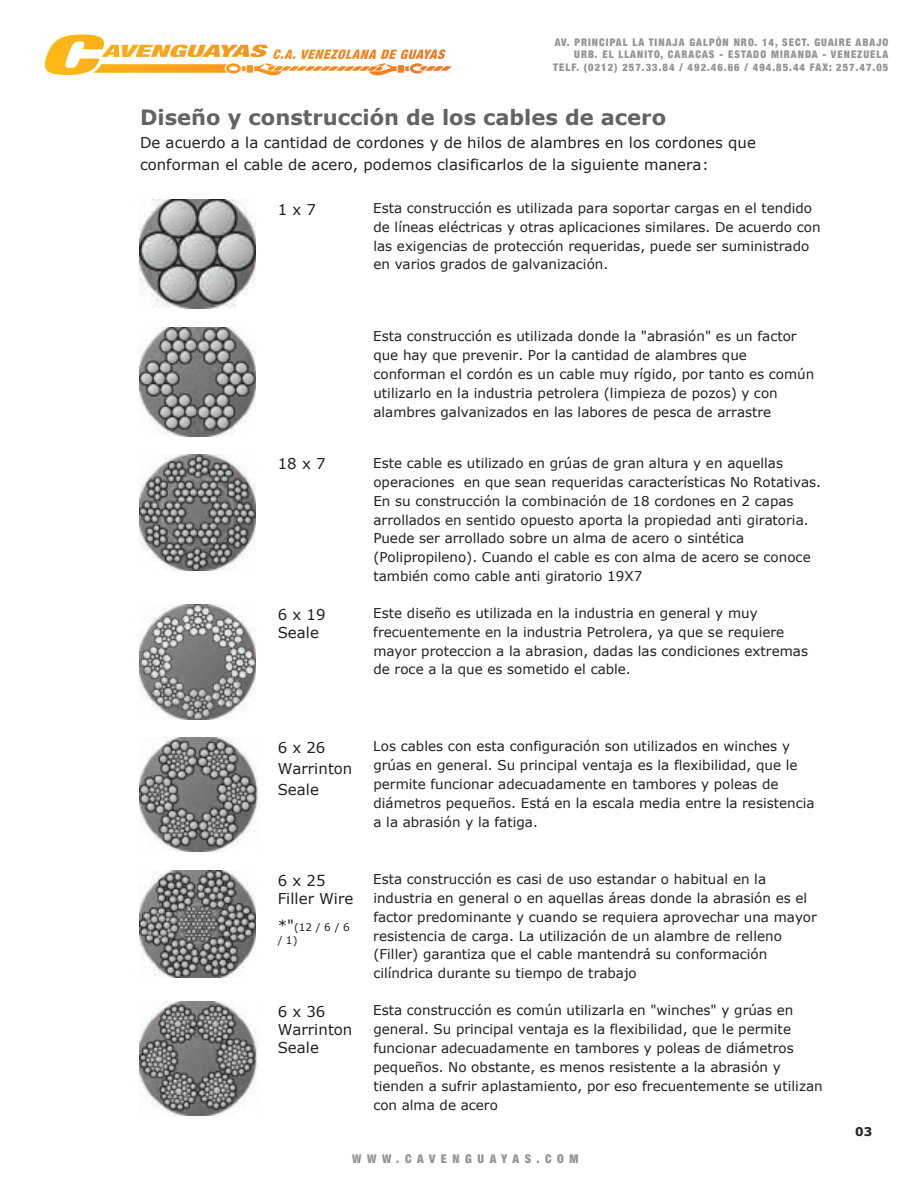
<style>
.page{position:relative;width:918px;height:1188px;background:#fff}
.page>*{position:absolute;margin:0;border:0;box-sizing:border-box;transform-origin:0 0}
.t1{font:700 21px "Verdana";color:#636366}
.t2{font:15px/21px "Verdana";color:#231f20}
.t3{font:13.5px/18.9px "Verdana";color:#231f20}
.t4{font:900 condensed 12px "Helvetica 97";letter-spacing:.47em;color:#939598}
.t5{font:700 12px "Verdana";color:#231f20}
.t6{font:900 condensed 10.5px/12.6px "Helvetica 97";letter-spacing:.1em;color:#939598;text-align:right}
.t7{font:10.5px/13.5px "Verdana";color:#231f20}
.s1{font-size:15px}
</style>
<div class="page">
<svg style="left:45px;top:34px;width:406px;height:42px"></svg>
<img style="left:140px;top:199px;width:115px;height:110px">
<img style="left:140px;top:328px;width:116px;height:108px">
<img style="left:140px;top:454px;width:115px;height:116px">
<img style="left:140px;top:604px;width:116px;height:116px">
<img style="left:140px;top:738px;width:119px;height:113px">
<img style="left:140px;top:870px;width:115px;height:108px">
<img style="left:140px;top:1002px;width:119px;height:113px">
<p class="t6" style="left:553px;top:36px;width:337px">AV. PRINCIPAL LA TINAJA GALPÓN NRO. 14, SECT. GUAIRE ABAJO<br>URB. EL LLANITO, CARACAS - ESTADO MIRANDA - VENEZUELA<br>TELF. (0212) 257.33.84 / 492.46.66 / 494.85.44 FAX: 257.47.05</p>
<h1 class="t1" style="left:140px;top:103px;width:528px">Diseño y construcción de los cables de acero</h1>
<p class="t2" style="left:140px;top:132px;width:617px">De acuerdo a la cantidad de cordones y de hilos de alambres en los cordones que conforman el cable de acero, podemos clasificarlos de la siguiente manera:</p>
<p class="t2" style="left:278px;top:198px;width:40px">1 x 7</p>
<p class="t3" style="left:373px;top:198px;width:449px">Esta construcción es utilizada para soportar cargas en el tendido de líneas eléctricas y otras aplicaciones similares. De acuerdo con las exigencias de protección requeridas, puede ser suministrado en varios grados de galvanización.</p>
<p class="t3" style="left:373px;top:327px;width:443px">Esta construcción es utilizada donde la "abrasión" es un factor que hay que prevenir. Por la cantidad de alambres que conforman el cordón es un cable muy rígido, por tanto es común utilizarlo en la industria petrolera (limpieza de pozos) y con alambres galvanizados en las labores de pesca de arrastre</p>
<p class="t2" style="left:278px;top:453px;width:49px">18 x 7</p>
<p class="t3" style="left:373px;top:453px;width:449px">Este cable es utilizado en grúas de gran altura y en aquellas operaciones en que sean requeridas características No Rotativas.<br>En su construcción la combinación de 18 cordones en 2 capas arrollados en sentido opuesto aporta la propiedad anti giratoria.<br>Puede ser arrollado sobre un alma de acero o sintética (Polipropileno). Cuando el cable es con alma de acero se conoce también como cable anti giratorio 19X7</p>
<p class="t2" style="left:278px;top:605px;width:49px;line-height:18.1px">6 x 19<br>Seale</p>
<p class="t3" style="left:373px;top:603px;width:436px">Este diseño es utilizada en la industria en general y muy frecuentemente en la industria Petrolera, ya que se requiere mayor proteccion a la abrasion, dadas las condiciones extremas de roce a la que es sometido el cable.</p>
<p class="t2" style="left:278px;top:737px;width:76px">6 x 26<br>Warrinton<br>Seale</p>
<p class="t3" style="left:373px;top:737px;width:443px">Los cables con esta configuración son utilizados en winches y grúas en general. Su principal ventaja es la flexibilidad, que le permite funcionar adecuadamente en tambores y poleas de diámetros pequeños. Está en la escala media entre la resistencia a la abrasión y la fatiga.</p>
<p class="t2" style="left:278px;top:871px;width:77px;line-height:18.1px">6 x 25<br>Filler Wire</p>
<p class="t7" style="left:278px;top:920px;width:73px"><span class="s1">*"</span>(12 / 6 / 6 / 1)</p>
<p class="t3" style="left:373px;top:869px;width:445px">Esta construcción es casi de uso estandar o habitual en la industria en general o en aquellas áreas donde la abrasión es el factor predominante y cuando se requiera aprovechar una mayor resistencia de carga. La utilización de un alambre de relleno (Filler) garantiza que el cable mantendrá su conformación cilíndrica durante su tiempo de trabajo</p>
<p class="t2" style="left:278px;top:1002px;width:76px;line-height:18.3px">6 x 36<br>Warrinton<br>Seale</p>
<p class="t3" style="left:373px;top:1001px;width:451px">Esta construcción es común utilizarla en "winches" y grúas en general. Su principal ventaja es la flexibilidad, que le permite funcionar adecuadamente en tambores y poleas de diámetros pequeños. No obstante, es menos resistente a la abrasión y tienden a sufrir aplastamiento, por eso frecuentemente se utilizan con alma de acero</p>
<p class="t4" style="left:352px;top:1152px;width:228px">WWW.CAVENGUAYAS.COM</p>
<p class="t5" style="left:855px;top:1123px;width:19px">03</p>
</div>
